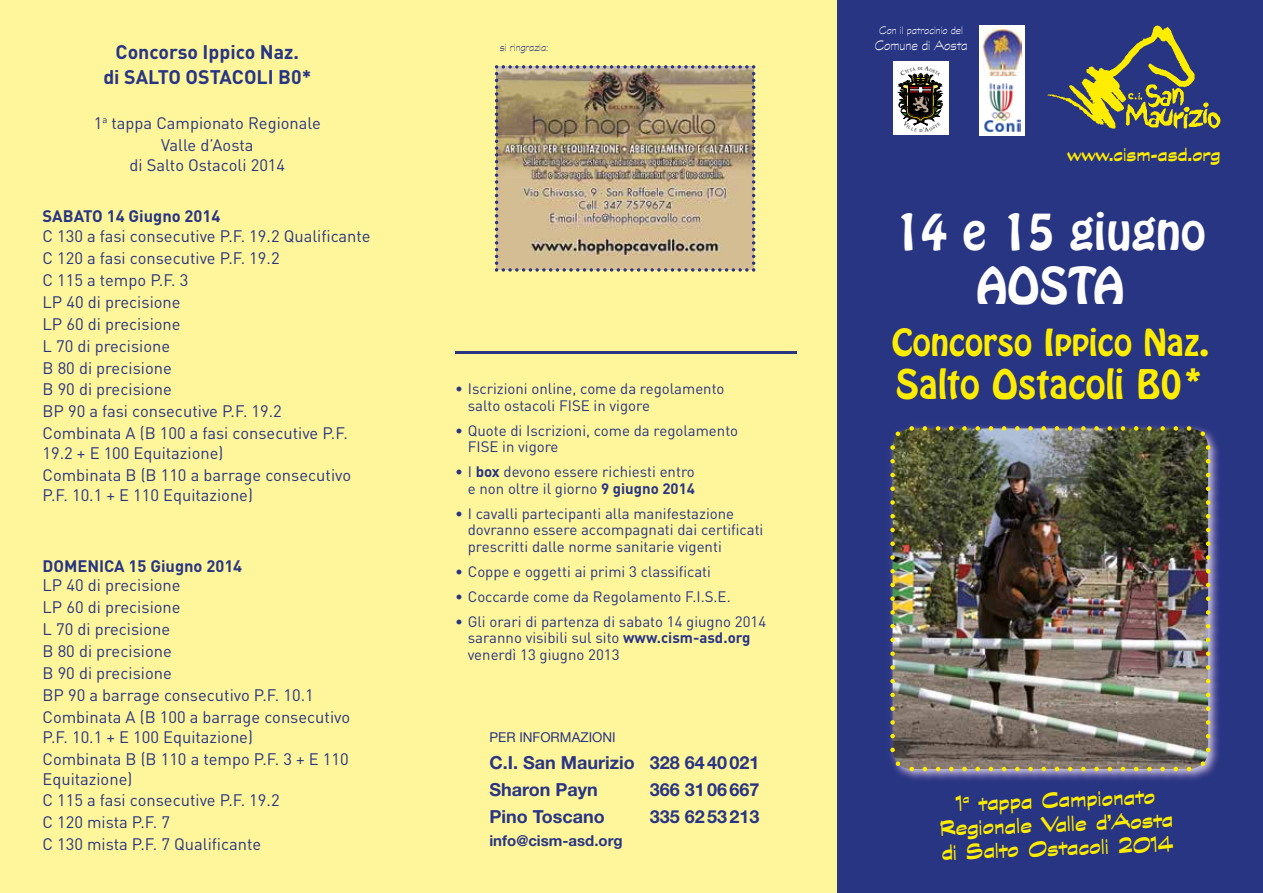
<style>
.page{position:relative;width:1263px;height:893px;background:#fff}
.page>*{position:absolute;margin:0;border:0;box-sizing:border-box;transform-origin:0 0}
.t1{font:44.85px/53.8px "Hobo Std";color:#fff;text-align:center}
.t2{font:36px "Hobo Std";color:#ffed00}
.t3{font:33px "Hobo Std";color:#ffed00}
.t4{font:700 24px/24px "Graphite Std";color:#ffed00;text-align:center}
.t5{font:700 21px "Graphite Std";color:#ffed00}
.t6{font:700 19.5px/25.5px "DIN";color:#283583;text-align:center}
.t7{font:700 18px/27px "Helvetica Neue";color:#283583}
.t8{font:16.5px/21.9px "DIN";color:#283583}
.t9{font:700 16.5px "DIN";color:#283583}
.t10{font:15px/16.5px "DIN";color:#283583}
.t11{font:700 15px "Helvetica Neue";color:#283583}
.t12{font:300 15px "Graphite Std";color:#fff}
.t13{font:13.5px "Helvetica Neue";color:#283583}
.t14{font:300 12px "Graphite Std";color:#fff}
.t15{font:300 12px "Graphite Std";color:#283583}
.s1{font-weight:700}
</style>
<div class="page">
<div style="left:0;top:0;width:838px;height:893px;background:#fff69b"></div>
<div style="left:838px;top:0;width:425px;height:893px;background:#283583"></div>
<img style="left:896px;top:432px;width:323px;height:348px">
<img style="left:890px;top:426px;width:320px;height:345px">
<svg style="left:1047px;top:25px;width:173px;height:104px"></svg>
<div style="left:893px;top:62px;width:56px;height:73px;background:#fff"></div>
<div style="left:979px;top:25px;width:46px;height:55px;background:#fff"></div>
<img style="left:983px;top:29px;width:38px;height:47px">
<div style="left:979px;top:80px;width:46px;height:56px;background:#fff"></div>
<img style="left:984px;top:84px;width:37px;height:48px">
<img style="left:923px;top:642px;width:255px;height:138px">
<img style="left:495px;top:65px;width:260px;height:207px">
<hr style="left:455px;top:351px;width:341px;height:1px;background:#283583">
<hr style="left:455px;top:353px;width:341px;height:1px;background:#283583">
<svg style="left:899px;top:73px;width:43px;height:53px"></svg>
<p class="t6" style="left:103px;top:38px;width:209px">Concorso Ippico Naz.<br>di SALTO OSTACOLI B0*</p>
<p class="t8" style="left:94px;top:112px;width:228px;text-align:center">1<sup>a</sup> tappa Campionato Regionale<br>Valle d’Aosta</p>
<p class="t8" style="left:129px;top:153px;width:157px">di Salto Ostacoli 2014</p>
<p class="t9" style="left:43px;top:205px;width:179px">SABATO 14 Giugno 2014</p>
<p class="t8" style="left:43px;top:225px;width:330px">C 130 a fasi consecutive P.F. 19.2 Qualificante<br>C 120 a fasi consecutive P.F. 19.2<br>C 115 a tempo P.F. 3<br>LP 40 di precisione<br>LP 60 di precisione<br>L 70 di precisione<br>B 80 di precisione<br>B 90 di precisione<br>BP 90 a fasi consecutive P.F. 19.2<br>Combinata A (B 100 a fasi consecutive P.F.</p>
<p class="t8" style="left:43px;top:442px;width:310px">19.2 + E 100 Equitazione)<br>Combinata B (B 110 a barrage consecutivo</p>
<p class="t8" style="left:43px;top:484px;width:212px">P.F. 10.1 + E 110 Equitazione)</p>
<p class="t9" style="left:43px;top:555px;width:201px">DOMENICA 15 Giugno 2014</p>
<p class="t8" style="left:43px;top:574px;width:309px">LP 40 di precisione<br>LP 60 di precisione<br>L 70 di precisione<br>B 80 di precisione<br>B 90 di precisione<br>BP 90 a barrage consecutivo P.F. 10.1<br>Combinata A (B 100 a barrage consecutivo</p>
<p class="t8" style="left:43px;top:726px;width:308px">P.F. 10.1 + E 100 Equitazione)<br>Combinata B (B 110 a tempo P.F. 3 + E 110</p>
<p class="t8" style="left:43px;top:767px;width:239px">Equitazione)<br>C 115 a fasi consecutive P.F. 19.2<br>C 120 mista P.F. 7<br>C 130 mista P.F. 7 Qualificante</p>
<p class="t15" style="left:500px;top:41px;width:50px">si ringrazia:</p>
<p class="t10" style="left:468px;top:380px;width:258px;text-indent:-13px">• Iscrizioni online, come da regolamento salto ostacoli FISE in vigore</p>
<p class="t10" style="left:468px;top:422px;width:272px;text-indent:-13px">• Quote di Iscrizioni, come da regolamento<br>FISE in vigore</p>
<p class="t10" style="left:455px;top:463px;width:241px;text-align:right">• I <span class="s1">box</span> devono essere richiesti entro e non oltre il giorno <span class="s1">9 giugno 2014</span></p>
<p class="t10" style="left:468px;top:505px;width:297px;text-indent:-13px">• I cavalli partecipanti alla manifestazione dovranno essere accompagnati dai certificati prescritti dalle norme sanitarie vigenti</p>
<p class="t10" style="left:455px;top:563px;width:258px">• Coppe e oggetti ai primi 3 classificati</p>
<p class="t10" style="left:455px;top:588px;width:277px">• Coccarde come da Regolamento F.I.S.E.</p>
<p class="t10" style="left:468px;top:613px;width:300px;text-indent:-13px">• Gli orari di partenza di sabato 14 giugno 2014 saranno visibili sul sito <span class="s1">www.cism-asd.org </span>venerdì 13 giugno 2013</p>
<p class="t13" style="left:489px;top:728px;width:128px">PER INFORMAZIONI</p>
<p class="t7" style="left:489px;top:749px;width:272px">C.I. San Maurizio 328 64 40 021<br>Sharon Payn</p>
<p class="t7" style="left:650px;top:776px;width:111px">366 31 06 667</p>
<p class="t7" style="left:489px;top:803px;width:117px">Pino Toscano</p>
<p class="t7" style="left:650px;top:803px;width:111px">335 62 53 213</p>
<p class="t11" style="left:489px;top:831px;width:135px">info@cism-asd.org</p>
<p class="t14" style="left:879px;top:23px;width:85px">Con il patrocinio del</p>
<p class="t12" style="left:875px;top:37px;width:94px">Comune di Aosta</p>
<p class="t5" style="left:1067px;top:143px;width:155px">www.cism-asd.org</p>
<h1 class="t1" style="left:895px;top:206px;width:312px">14 e 15 giugno<br>AOSTA</h1>
<h3 class="t3" style="left:892px;top:320px;width:319px">Concorso Ippico Naz.</h3>
<h2 class="t2" style="left:896px;top:360px;width:310px">Salto Ostacoli B0*</h2>
<h3 class="t4" style="left:938px;top:792px;width:235px;rotate:-2deg">1<sup>a</sup> tappa Campionato<br>Regionale Valle d’Aosta di Salto Ostacoli 2014</h3>
</div>
